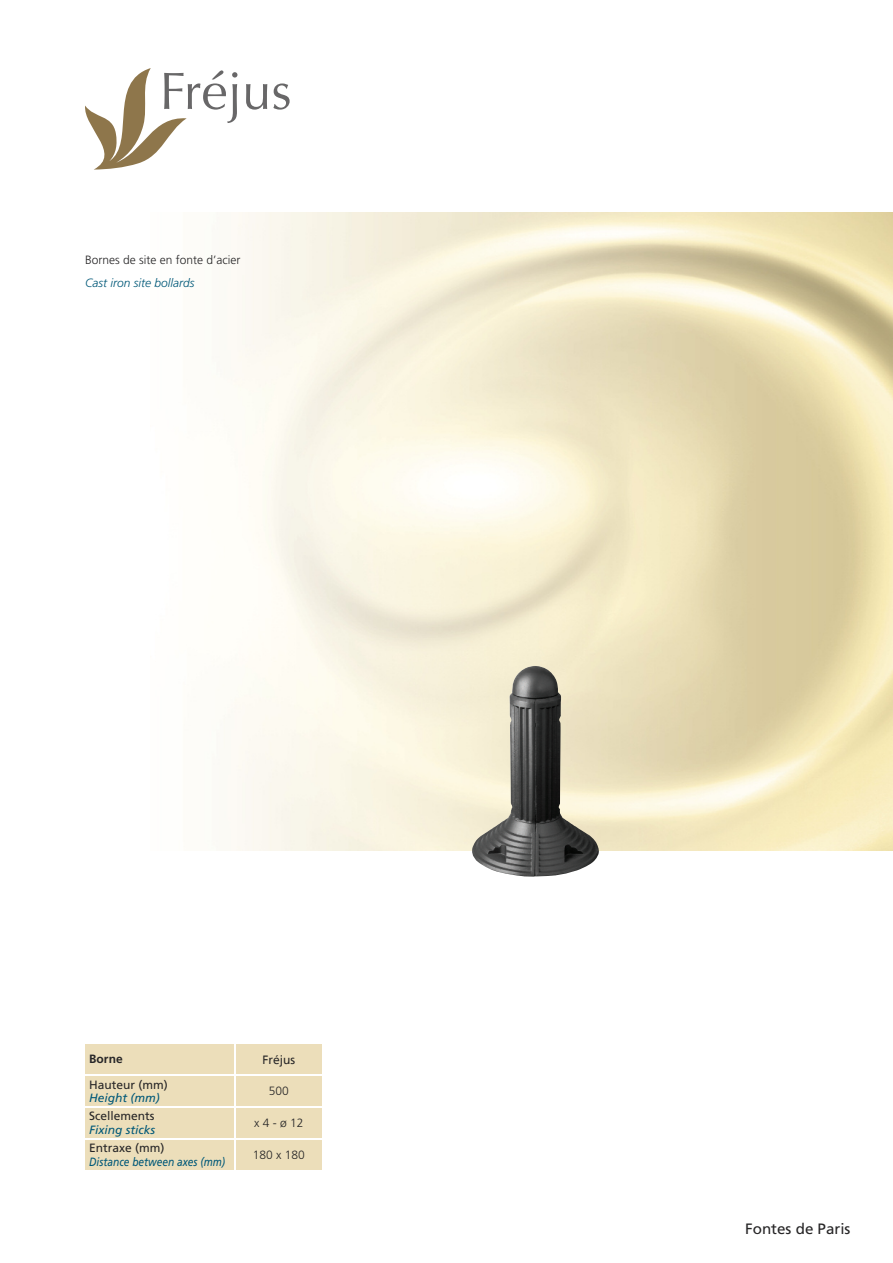
<style>
.page{position:relative;width:893px;height:1263px;background:#fff}
.page>*{position:absolute;margin:0;border:0;box-sizing:border-box;transform-origin:0 0}
.t1{font:52.5px "Optima LT Std";color:#686768}
.t2{font:15px "Frutiger LT Std";color:#272627}
.t3{font:300 12px "Frutiger LT Std";color:#272627}
.t4{font:12px "Frutiger LT Std";color:#272627}
.t5{font:italic 12px "Frutiger LT Std";color:#005878;scale:.85 1}
.t6{font:italic 12px "Frutiger LT Std";color:#005878}
.t7{font:italic 300 12px "Frutiger LT Std";color:#005878}
.t8{font:12px "Frutiger Linotype";color:#272627}
.t9{font:700 12px "Frutiger LT Std";color:#272627}
</style>
<div class="page">
<svg style="left:85px;top:68px;width:102px;height:102px"></svg>
<div style="left:85px;top:1044px;width:149px;height:30px;background:#ecdeba"></div>
<div style="left:85px;top:1076px;width:149px;height:30px;background:#ecdeba"></div>
<div style="left:85px;top:1108px;width:149px;height:29px;background:#ecdeba"></div>
<div style="left:85px;top:1140px;width:149px;height:29px;background:#ecdeba"></div>
<div style="left:236px;top:1044px;width:85px;height:30px;background:#ecdeba"></div>
<div style="left:236px;top:1076px;width:85px;height:30px;background:#ecdeba"></div>
<div style="left:236px;top:1108px;width:85px;height:29px;background:#ecdeba"></div>
<div style="left:236px;top:1140px;width:85px;height:29px;background:#ecdeba"></div>
<img style="left:472px;top:665px;width:127px;height:212px">
<h1 class="t1" style="left:159px;top:70px;width:134px">Fréjus</h1>
<p class="t3" style="left:85px;top:255px;width:157px">Bornes de site en fonte d’acier</p>
<p class="t7" style="left:85px;top:278px;width:111px">Cast iron site bollards</p>
<p class="t9" style="left:89px;top:1054px;width:35px">Borne</p>
<p class="t4" style="left:89px;top:1079px;width:80px">Hauteur (mm)</p>
<p class="t6" style="left:89px;top:1093px;width:72px">Height (mm)</p>
<p class="t4" style="left:89px;top:1111px;width:67px">Scellements</p>
<p class="t6" style="left:89px;top:1125px;width:68px">Fixing sticks</p>
<p class="t4" style="left:89px;top:1143px;width:77px">Entraxe (mm)</p>
<p class="t5" style="left:89px;top:1157px;width:162px">Distance between axes (mm)</p>
<p class="t8" style="left:262px;top:1054px;width:34px">Fréjus</p>
<p class="t3" style="left:269px;top:1086px;width:22px">500</p>
<p class="t3" style="left:254px;top:1118px;width:51px">x4-ø12</p>
<p class="t3" style="left:253px;top:1150px;width:54px">180 x 180</p>
<p class="t2" style="left:745px;top:1222px;width:107px">Fontes de Paris</p>
</div>
